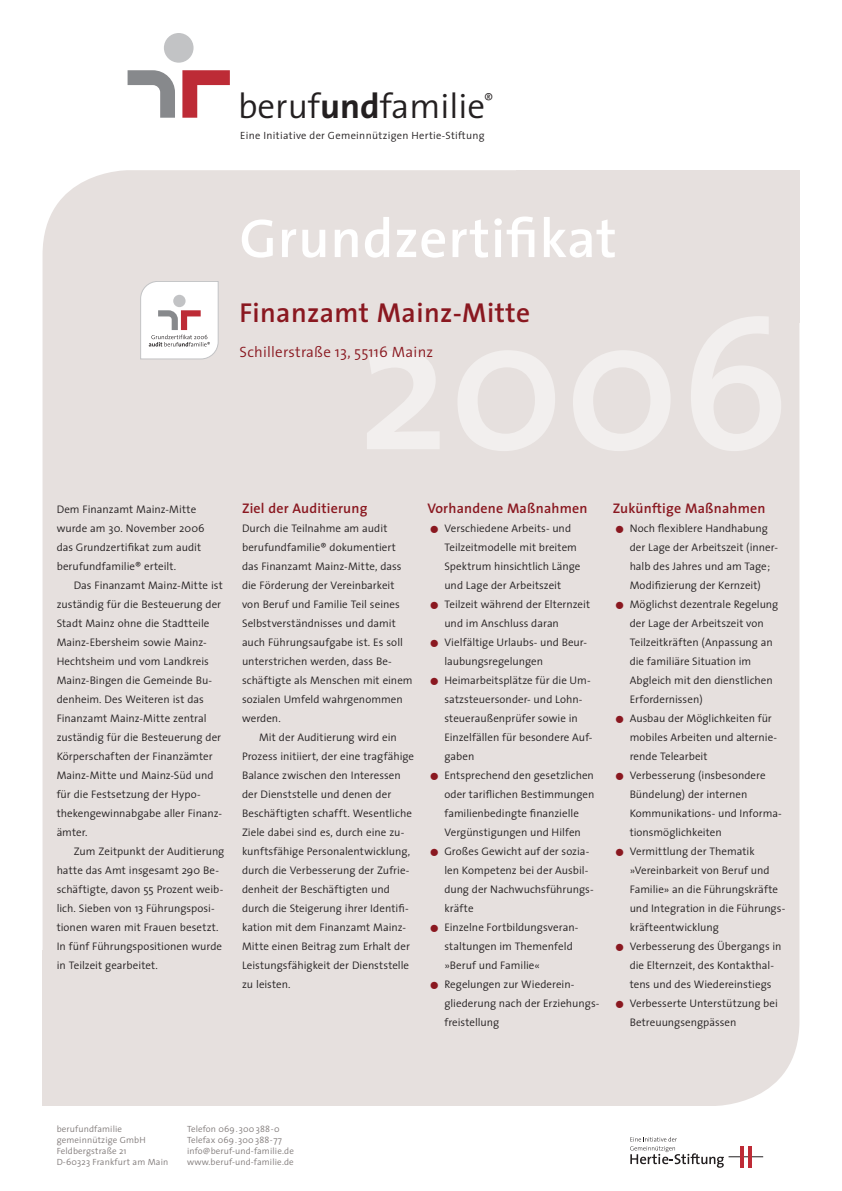
<style>
.page{position:relative;width:842px;height:1191px;background:#fff}
.page>*{position:absolute;margin:0;border:0;box-sizing:border-box;transform-origin:0 0}
.t1{font:600 55px "The Sans";letter-spacing:.015em;color:#fff}
.t2{font:300 35px "The Sans";color:#231f20}
.t3{font:600 27.5px "The Sans";letter-spacing:.015em;color:#8a1820}
.t4{font:300 15px "The Sans";letter-spacing:.015em;color:#8a1820}
.t5{font:600 14px "The Sans";letter-spacing:.015em;color:#8a1820}
.t6{font:300 11px/19px "The Sans";color:#231f20}
.t7{font:300 10.5px "The Sans";letter-spacing:.03em;color:#231f20}
.t8{font:300 9px/11px "The Sans";letter-spacing:.015em;color:#817b7a}
.s1{font-weight:700}
.s2{font-size:33px;color:#8a1820}
</style>
<div class="page">
<div style="left:43px;top:170px;width:756px;height:936px;background:#e6e0de;border-radius:85px"></div>
<div style="left:516px;top:170px;width:283px;height:153px;background:#e6e0de"></div>
<div style="left:43px;top:950px;width:283px;height:156px;background:#e6e0de"></div>
<svg style="left:140px;top:281px;width:78px;height:78px"></svg>
<hr style="left:728px;top:1156px;width:35px;height:1px;background:#231f20">
<hr style="left:740px;top:1145px;width:3px;height:22px;background:#be2b36">
<hr style="left:748px;top:1145px;width:4px;height:22px;background:#be2b36">
<svg style="left:630px;top:1137px;width:94px;height:30px"></svg>
<div style="left:164px;top:33px;width:30px;height:30px;background:#c2c3c5;border-radius:50%"></div>
<svg style="left:182px;top:70px;width:48px;height:48px"></svg>
<svg style="left:128px;top:70px;width:47px;height:48px"></svg>
<h2 class="t2" style="left:238px;top:77px;width:257px">beruf<span class="s1">und</span>familie<sup>®</sup></h2>
<p class="t7" style="left:240px;top:127px;width:246px">Eine Initiative der Gemeinnützigen Hertie-Stiftung</p>
<h1 class="t1" style="left:240px;top:193px;width:379px">Grundzertifikat</h1>
<h3 class="t3" style="left:240px;top:290px;width:292px">Finanzamt Mainz-Mitte</h3>
<h3 class="t4" style="left:240px;top:340px;width:195px">Schillerstraße 13, 55116 Mainz</h3>
<p class="t6" style="left:57px;top:499px;width:149px">Dem Finanzamt Mainz-Mitte wurde am 30. November 2006 das Grundzertifikat zum audit berufundfamilie® erteilt.</p>
<p class="t6" style="left:57px;top:575px;width:168px;text-indent:17px">Das Finanzamt Mainz-Mitte ist zuständig für die Besteuerung der<br>Stadt Mainz ohne die Stadtteile<br>Mainz-Ebersheim sowie Mainz-<br>Hechtsheim und vom Landkreis<br>Mainz-Bingen die Gemeinde Bu&shy;denheim. Des Weiteren ist das<br>Finanzamt Mainz-Mitte zentral zuständig für die Besteuerung der<br>Körperschaften der Finanzämter<br>Mainz-Mitte und Mainz-Süd und für die Festsetzung der Hypo&shy;thekengewinnabgabe aller Finanz&shy;ämter.</p>
<p class="t6" style="left:57px;top:841px;width:169px;text-indent:17px">Zum Zeitpunkt der Auditierung hatte das Amt insgesamt 290 Be&shy;schäftigte, davon 55 Prozent weib&shy;lich. Sieben von 13 Führungsposi&shy;tionen waren mit Frauen besetzt.<br>In fünf Führungspositionen wurde in Teilzeit gearbeitet.</p>
<p class="t5" style="left:242px;top:497px;width:127px">Ziel der Auditierung</p>
<p class="t6" style="left:242px;top:518px;width:172px">Durch die Teilnahme am audit berufundfamilie® dokumentiert das Finanzamt Mainz-Mitte, dass die Förderung der Vereinbarkeit von Beruf und Familie Teil seines<br>Selbstverständnisses und damit auch Führungsaufgabe ist. Es soll unterstrichen werden, dass Be&shy;schäftigte als Menschen mit einem sozialen Umfeld wahrgenommen werden.</p>
<p class="t6" style="left:242px;top:727px;width:174px;text-indent:17px">Mit der Auditierung wird ein Prozess initiiert, der eine tragfähige Balance zwischen den Interessen der Dienststelle und denen der Beschäftigten schafft. Wesentliche Ziele dabei sind es, durch eine zu&shy;kunftsfähige Personalentwicklung, durch die Verbesserung der Zufrie&shy;denheit der Beschäftigten und durch die Steigerung ihrer Identifi&shy;kation mit dem Finanzamt Mainz-Mitte einen Beitrag zum Erhalt der Leistungsfähigkeit der Dienststelle zu leisten.</p>
<p class="t5" style="left:427px;top:497px;width:162px">Vorhandene Maßnahmen</p>
<p class="t6" style="left:444px;top:518px;width:138px;text-indent:-17px"><span class="s2">•</span> Verschiedene Arbeits- und<br>Teilzeitmodelle mit breitem<br>Spektrum hinsichtlich Länge und Lage der Arbeitszeit</p>
<p class="t6" style="left:444px;top:594px;width:147px;text-indent:-17px"><span class="s2">•</span> Teilzeit während der Elternzeit und im Anschluss daran</p>
<p class="t6" style="left:444px;top:632px;width:144px;text-indent:-17px"><span class="s2">•</span> Vielfältige Urlaubs- und Beur&shy;laubungsregelungen</p>
<p class="t6" style="left:444px;top:670px;width:150px;text-indent:-17px"><span class="s2">•</span> Heimarbeitsplätze für die Um&shy;satzsteuersonder- und Lohn&shy;steueraußenprüfer sowie in<br>Einzelfällen für besondere Auf&shy;gaben</p>
<p class="t6" style="left:444px;top:765px;width:152px;text-indent:-17px"><span class="s2">•</span> Entsprechend den gesetzlichen oder tariflichen Bestimmungen familienbedingte finanzielle<br>Vergünstigungen und Hilfen</p>
<p class="t6" style="left:444px;top:841px;width:151px;text-indent:-17px"><span class="s2">•</span> Großes Gewicht auf der sozia&shy;len Kompetenz bei der Ausbil&shy;dung der Nachwuchsführungs&shy;kräfte</p>
<p class="t6" style="left:444px;top:917px;width:134px;text-indent:-17px"><span class="s2">•</span> Einzelne Fortbildungsveran&shy;staltungen im Themenfeld »Beruf und Familie«</p>
<p class="t6" style="left:444px;top:974px;width:157px;text-indent:-17px"><span class="s2">•</span> Regelungen zur Wiederein&shy;gliederung nach der Erziehungs&shy;freistellung</p>
<p class="t5" style="left:613px;top:497px;width:154px">Zukünftige Maßnahmen</p>
<p class="t6" style="left:630px;top:518px;width:150px;text-indent:-17px"><span class="s2">•</span> Noch flexiblere Handhabung der Lage der Arbeitszeit (inner&shy;halb des Jahres und am Tage;<br>Modifizierung der Kernzeit)</p>
<p class="t6" style="left:630px;top:594px;width:150px;text-indent:-17px"><span class="s2">•</span> Möglichst dezentrale Regelung der Lage der Arbeitszeit von<br>Teilzeitkräften (Anpassung an die familiäre Situation im<br>Abgleich mit den dienstlichen<br>Erfordernissen)</p>
<p class="t6" style="left:630px;top:708px;width:149px;text-indent:-17px"><span class="s2">•</span> Ausbau der Möglichkeiten für mobiles Arbeiten und alternie&shy;rende Telearbeit</p>
<p class="t6" style="left:630px;top:765px;width:154px;text-indent:-17px"><span class="s2">•</span> Verbesserung (insbesondere<br>Bündelung) der internen<br>Kommunikations- und Informa&shy;tionsmöglichkeiten</p>
<p class="t6" style="left:630px;top:841px;width:156px;text-indent:-17px"><span class="s2">•</span> Vermittlung der Thematik »Vereinbarkeit von Beruf und<br>Familie» an die Führungskräfte und Integration in die Führungs&shy;kräfteentwicklung</p>
<p class="t6" style="left:630px;top:936px;width:153px;text-indent:-17px"><span class="s2">•</span> Verbesserung des Übergangs in die Elternzeit, des Kontakthal&shy;tens und des Wiedereinstiegs</p>
<p class="t6" style="left:630px;top:993px;width:150px;text-indent:-17px"><span class="s2">•</span> Verbesserte Unterstützung bei<br>Betreuungsengpässen</p>
<p class="t8" style="left:57px;top:1123px;width:113px">berufundfamilie gemeinnützige GmbH<br>Feldbergstraße 21<br>D-60323 Frankfurt am Main</p>
<p class="t8" style="left:187px;top:1123px;width:108px">Telefon 069.300 388-0<br>Telefax 069.300 388-77 info@beruf-und-familie.de www.beruf-und-familie.de</p>
</div>
